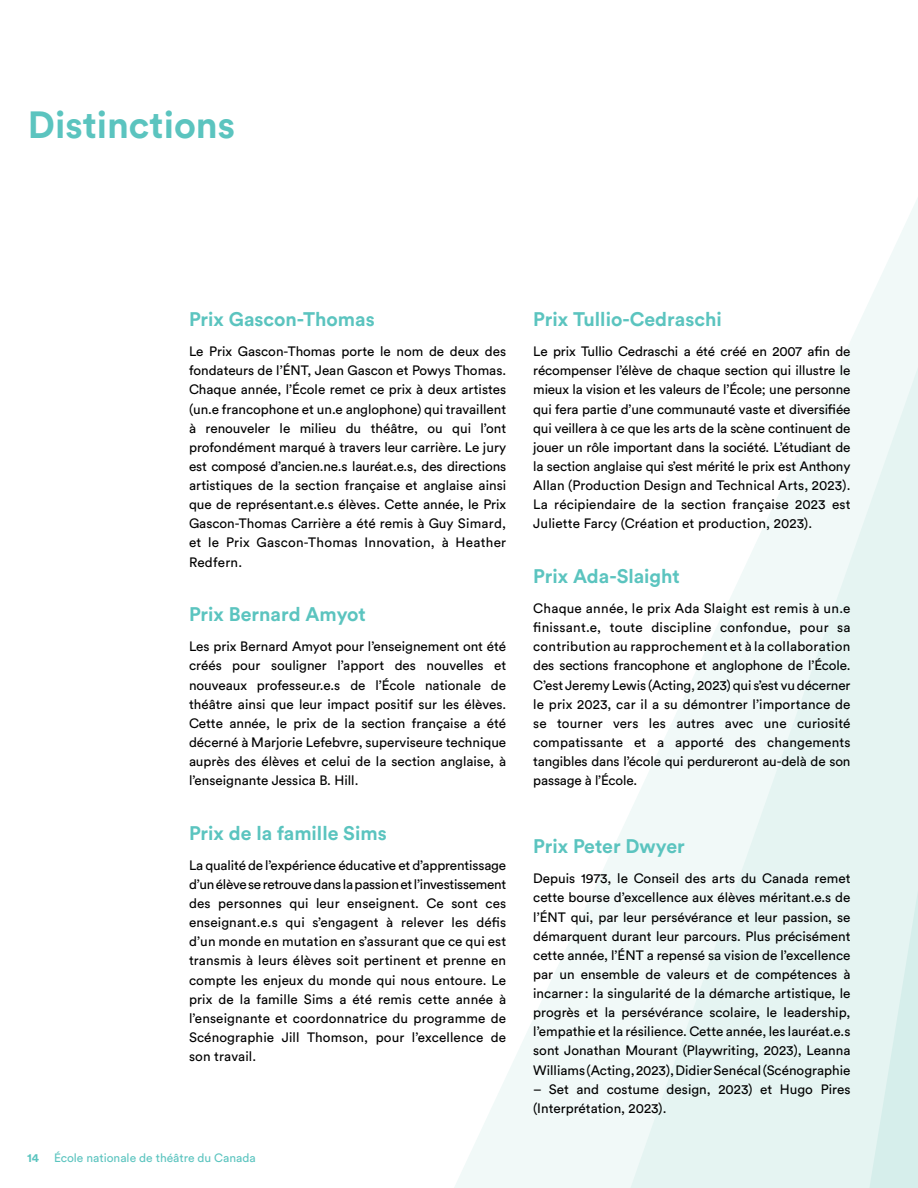
<style>
.page{position:relative;width:918px;height:1188px;background:#fff}
.page>*{position:absolute;margin:0;border:0;box-sizing:border-box;transform-origin:0 0}
.t1{font:700 37.5px "Circular Pro";color:#5bc4bf}
.t2{font:700 19.5px "Circular Pro";color:#5bc4bf}
.t3{font:13.5px/19.2px "Circular Pro";color:#000;text-align:justify}
.t4{font:12px "Circular Pro";color:#5bc4bf}
.t5{font:700 12px "Circular Pro";color:#5bc4bf}
</style>
<div class="page">
<svg style="left:454px;top:198px;width:464px;height:990px"></svg>
<svg style="left:630px;top:367px;width:288px;height:821px"></svg>
<svg style="left:869px;top:890px;width:49px;height:298px;background:#ddf1ee"></svg>
<h1 class="t1" style="left:28px;top:99px;width:209px">Distinctions</h1>
<h2 class="t2" style="left:189px;top:306px;width:187px">Prix Gascon-Thomas</h2>
<p class="t3" style="left:189px;top:341px;width:319px">Le Prix Gascon-Thomas porte le nom de deux des fondateurs de l’ÉNT, Jean Gascon et Powys Thomas.<br>Chaque année, l’École remet ce prix à deux artistes (un.e francophone et un.e anglophone) qui travaillent à renouveler le milieu du théâtre, ou qui l’ont profondément marqué à travers leur carrière. Le jury est composé d’ancien.ne.s lauréat.e.s, des directions artistiques de la section française et anglaise ainsi que de représentant.e.s élèves. Cette année, le Prix Gascon-Thomas Carrière a été remis à Guy Simard, et le Prix Gascon-Thomas Innovation, à Heather Redfern.</p>
<h2 class="t2" style="left:189px;top:601px;width:178px">Prix Bernard Amyot</h2>
<p class="t3" style="left:189px;top:636px;width:319px">Les prix Bernard Amyot pour l’enseignement ont été créés pour souligner l’apport des nouvelles et nouveaux professeur.e.s de l’École nationale de théâtre ainsi que leur impact positif sur les élèves.<br>Cette année, le prix de la section française a été décerné à Marjorie Lefebvre, superviseure technique auprès des élèves et celui de la section anglaise, à l’enseignante Jessica B. Hill.</p>
<h2 class="t2" style="left:189px;top:820px;width:199px">Prix de la famille Sims</h2>
<p class="t3" style="left:189px;top:855px;width:319px">La qualité de l’expérience éducative et d’apprentissage d’un élève se retrouve dans la passion et l’investissement des personnes qui leur enseignent. Ce sont ces enseignant.e.s qui s’engagent à relever les défis d’un monde en mutation en s’assurant que ce qui est transmis à leurs élèves soit pertinent et prenne en compte les enjeux du monde qui nous entoure. Le prix de la famille Sims a été remis cette année à l’enseignante et coordonnatrice du programme de Scénographie Jill Thomson, pour l’excellence de son travail.</p>
<p class="t5" style="left:27px;top:1150px;width:13px">14</p>
<p class="t4" style="left:54px;top:1150px;width:203px">École nationale de théâtre du Canada</p>
<h2 class="t2" style="left:533px;top:306px;width:190px">Prix Tullio-Cedraschi</h2>
<p class="t3" style="left:533px;top:341px;width:319px">Le prix Tullio Cedraschi a été créé en 2007 afin de récompenser l’élève de chaque section qui illustre le mieux la vision et les valeurs de l’École; une personne qui fera partie d’une communauté vaste et diversifiée qui veillera à ce que les arts de la scène continuent de jouer un rôle important dans la société. L’étudiant de la section anglaise qui s’est mérité le prix est Anthony Allan (Production Design and Technical Arts, 2023).<br>La récipiendaire de la section française 2023 est Juliette Farcy (Création et production, 2023).</p>
<h2 class="t2" style="left:533px;top:563px;width:148px">Prix Ada-Slaight</h2>
<p class="t3" style="left:533px;top:598px;width:319px">Chaque année, le prix Ada Slaight est remis à un.e finissant.e, toute discipline confondue, pour sa contribution au rapprochement et à la collaboration des sections francophone et anglophone de l’École.<br>C’est Jeremy Lewis (Acting, 2023) qui s’est vu décerner le prix 2023, car il a su démontrer l’importance de se tourner vers les autres avec une curiosité compatissante et a apporté des changements tangibles dans l’école qui perdureront au-delà de son passage à l’École.</p>
<h2 class="t2" style="left:533px;top:833px;width:153px">Prix Peter Dwyer</h2>
<p class="t3" style="left:533px;top:868px;width:319px">Depuis 1973, le Conseil des arts du Canada remet cette bourse d’excellence aux élèves méritant.e.s de l’ÉNT qui, par leur persévérance et leur passion, se démarquent durant leur parcours. Plus précisément cette année, l’ÉNT a repensé sa vision de l’excellence par un ensemble de valeurs et de compétences à incarner: la singularité de la démarche artistique, le progrès et la persévérance scolaire, le leadership, l’empathie et la résilience. Cette année, les lauréat.e.s sont Jonathan Mourant (Playwriting, 2023), Leanna Williams (Acting, 2023), Didier Senécal (Scénographie</p>
<p class="t3" style="left:533px;top:1079px;width:319px">– Set and costume design, 2023) et Hugo Pires (Interprétation, 2023).</p>
</div>
